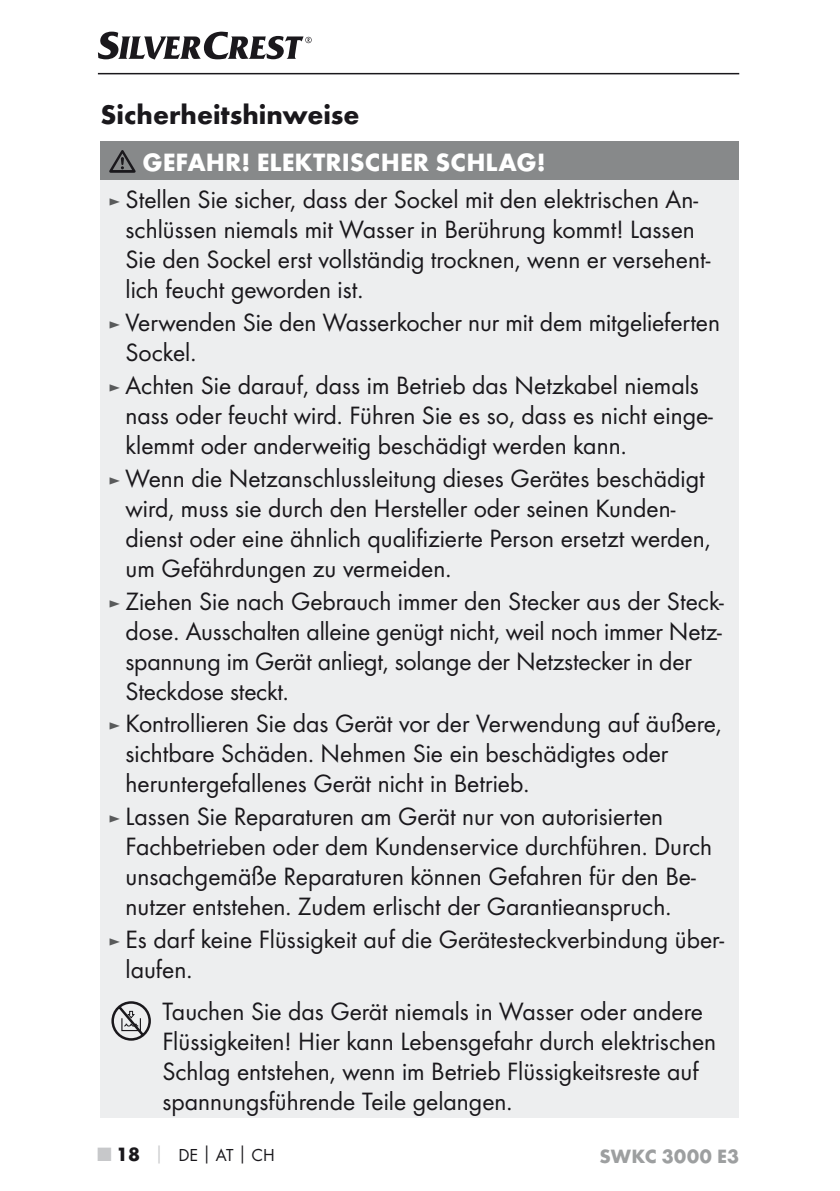
<style>
.page{position:relative;width:840px;height:1191px;background:#fff}
.page>*{position:absolute;margin:0;border:0;box-sizing:border-box;transform-origin:0 0}
.t1{font:700 28px "Futura";color:#1a181c}
.t2{font:26px/30px "Futura Boo";color:#1a181c}
.t3{font:700 26px "Futura";color:#fff}
.t4{font:700 20px "Futura";letter-spacing:.02em;color:#9d9fa0}
.t5{font:18px "Futura Boo";color:#1a181c}
.s1{font-size:18px;color:#595a5b}
.s2{font-family:"Futura";font-weight:700;font-size:20px;color:#c7c8ca}
.s3{font-family:"Futura";font-weight:700;font-size:20px}
.s4{font-family:"Futura";font-weight:700;color:#c7c8ca}
.s5{font-family:"Futura";font-weight:700}
</style>
<div class="page">
<hr style="left:98px;top:73px;width:640px;height:1px;background:#1a181c">
<svg style="left:98px;top:32px;width:213px;height:28px"></svg>
<div style="left:100px;top:141px;width:638px;height:39px;background:#87898a"></div>
<div style="left:100px;top:180px;width:638px;height:937px;background:#edeeef"></div>
<svg style="left:109px;top:150px;width:26px;height:23px"></svg>
<svg style="left:111px;top:1001px;width:40px;height:39px"></svg>
<p class="t1" style="left:100px;top:97px;width:260px">Sicherheitshinweise</p>
<p class="t3" style="left:142px;top:146px;width:404px">GEFAHR! ELEKTRISCHER SCHLAG!</p>
<p class="t2" style="left:125px;top:184px;width:586px;text-indent:-17px"><span class="s1">►</span> Stellen Sie sicher, dass der Sockel mit den elektrischen An&shy;schlüssen niemals mit Wasser in Berührung kommt! Lassen Sie den Sockel erst vollständig trocknen, wenn er versehent&shy;lich feucht geworden ist.</p>
<p class="t2" style="left:125px;top:307px;width:595px;text-indent:-17px"><span class="s1">►</span> Verwenden Sie den Wasserkocher nur mit dem mitgelieferten<br>Sockel.</p>
<p class="t2" style="left:125px;top:370px;width:588px;text-indent:-17px"><span class="s1">►</span> Achten Sie darauf, dass im Betrieb das Netzkabel niemals nass oder feucht wird. Führen Sie es so, dass es nicht einge&shy;klemmt oder anderweitig beschädigt werden kann.</p>
<p class="t2" style="left:125px;top:463px;width:586px;text-indent:-17px"><span class="s1">►</span> Wenn die Netzanschlussleitung dieses Gerätes beschädigt wird, muss sie durch den Hersteller oder seinen Kunden&shy;dienst oder eine ähnlich qualifizierte Person ersetzt werden, um Gefährdungen zu vermeiden.</p>
<p class="t2" style="left:125px;top:585px;width:599px;text-indent:-17px"><span class="s1">►</span> Ziehen Sie nach Gebrauch immer den Stecker aus der Steck&shy;dose. Ausschalten alleine genügt nicht, weil noch immer Netz&shy;spannung im Gerät anliegt, solange der Netzstecker in der Steckdose steckt.</p>
<p class="t2" style="left:125px;top:708px;width:597px;text-indent:-17px"><span class="s1">►</span> Kontrollieren Sie das Gerät vor der Verwendung auf äußere, sichtbare Schäden. Nehmen Sie ein beschädigtes oder heruntergefallenes Gerät nicht in Betrieb.</p>
<p class="t2" style="left:125px;top:801px;width:588px;text-indent:-17px"><span class="s1">►</span> Lassen Sie Reparaturen am Gerät nur von autorisierten Fachbetrieben oder dem Kundenservice durchführen. Durch unsachgemäße Reparaturen können Gefahren für den Be&shy;nutzer entstehen. Zudem erlischt der Garantieanspruch.</p>
<p class="t2" style="left:125px;top:924px;width:599px;text-indent:-17px"><span class="s1">►</span> Es darf keine Flüssigkeit auf die Gerätesteckverbindung über&shy;laufen.</p>
<p class="t2" style="left:162px;top:995px;width:555px">Tauchen Sie das Gerät niemals in Wasser oder andere Flüssigkeiten! Hier kann Lebensgefahr durch elektrischen Schlag entstehen, wenn im Betrieb Flüssigkeitsreste auf spannungsführende Teile gelangen.</p>
<p class="t5" style="left:98px;top:1144px;width:178px"><span class="s2">■</span> <span class="s3">18</span> <span class="s4">│</span> DE<span class="s5">│</span>AT<span class="s5">│</span>CH</p>
<p class="t4" style="left:599px;top:1143px;width:141px">SWKC 3000 E3</p>
</div>
